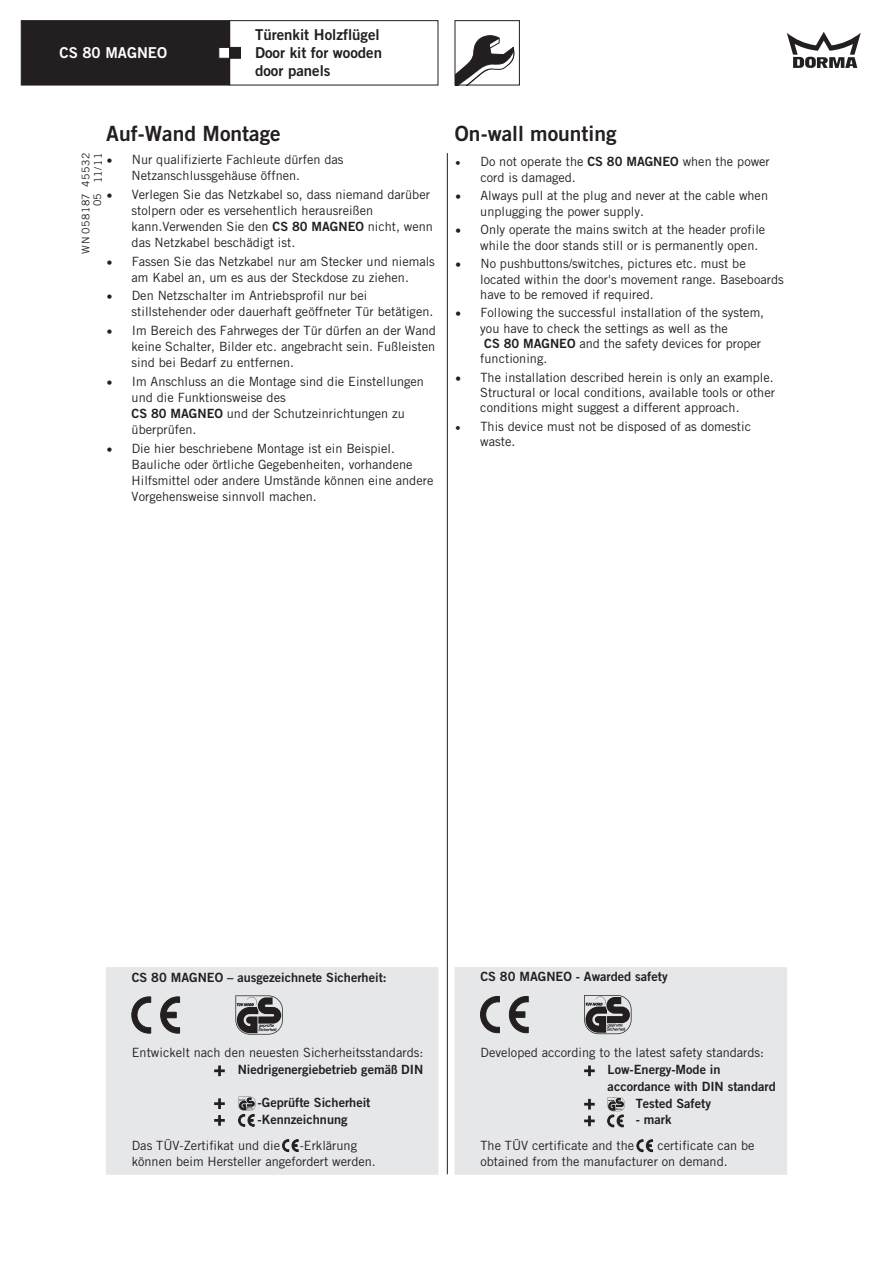
<style>
.page{position:relative;width:893px;height:1263px;background:#fff}
.page>*{position:absolute;margin:0;border:0;box-sizing:border-box;transform-origin:0 0}
.t1{font:21px "Trade Gothic Bold Two";color:#231f20}
.t2{font:15px/18.1px "Trade Gothic Bold Two";color:#231f20}
.t3{font:15px "Trade Gothic Bold Two";color:#fff}
.t4{font:12.75px/15.9px "Trade Gothic";color:#231f20}
.t5{font:12.75px/16.6px "Trade Gothic Bold Two";color:#231f20}
.t6{font:10.5px/12px "Trade Gothic";letter-spacing:.045em;color:#231f20;text-align:right}
.s1{font-family:"Trade Gothic Bold Two"}
</style>
<div class="page">
<svg style="left:787px;top:32px;width:74px;height:36px"></svg>
<div style="left:229px;top:20px;width:209px;height:65px;border:1px solid #231f20"></div>
<svg style="left:21px;top:20px;width:220px;height:66px;background:#2e2a2b"></svg>
<svg style="left:457px;top:35px;width:58px;height:48px"></svg>
<div style="left:455px;top:20px;width:65px;height:65px;border:1px solid #231f20"></div>
<hr style="left:447px;top:153px;width:1px;height:1021px;background:#231f20">
<div style="left:106px;top:967px;width:333px;height:208px;background:#e6e7e9"></div>
<svg style="left:235px;top:995px;width:48px;height:39px;background:#7c7a7c"></svg>
<svg style="left:131px;top:996px;width:49px;height:38px;background:#9a9a9b"></svg>
<svg style="left:238px;top:1097px;width:17px;height:30px"></svg>
<svg style="left:282px;top:1139px;width:17px;height:13px"></svg>
<svg style="left:214px;top:1098px;width:11px;height:11px"></svg>
<svg style="left:214px;top:1115px;width:11px;height:11px"></svg>
<svg style="left:214px;top:1065px;width:11px;height:11px"></svg>
<div style="left:454px;top:967px;width:333px;height:208px;background:#e6e7e9"></div>
<svg style="left:584px;top:995px;width:47px;height:39px;background:#7a7879"></svg>
<svg style="left:480px;top:996px;width:49px;height:37px;background:#989799"></svg>
<svg style="left:607px;top:1097px;width:17px;height:30px"></svg>
<svg style="left:636px;top:1139px;width:17px;height:13px"></svg>
<svg style="left:584px;top:1099px;width:11px;height:10px"></svg>
<svg style="left:584px;top:1115px;width:11px;height:11px"></svg>
<svg style="left:584px;top:1065px;width:11px;height:11px"></svg>
<p class="t3" style="left:60px;top:46px;width:109px">CS 80 MAGNEO</p>
<p class="t2" style="left:255px;top:27px;width:129px">Türenkit Holzflügel<br>Door kit for wooden door panels</p>
<h1 class="t1" style="left:106px;top:124px;width:176px">Auf-Wand Montage</h1>
<h1 class="t1" style="left:455px;top:124px;width:163px">On-wall mounting</h1>
<p class="t6" style="left:80px;top:254px;width:102px;rotate:-90deg">WN 058187 45532<br>11/11</p>
<p class="t4" style="left:132px;top:151px;width:213px;text-indent:-25px">• Nur qualifizierte Fachleute dürfen das<br>Netzanschlussgehäuse öffnen.</p>
<p class="t4" style="left:132px;top:186px;width:303px;text-indent:-25px">• Verlegen Sie das Netzkabel so, dass niemand darüber stolpern oder es versehentlich herausreißen kann.Verwenden Sie den <span class="s1">CS 80 MAGNEO</span> nicht, wenn das Netzkabel beschädigt ist.</p>
<p class="t4" style="left:107px;top:253px;width:330px;text-align:center">• Fassen Sie das Netzkabel nur am Stecker und niemals am Kabel an, um es aus der Steckdose zu ziehen.</p>
<p class="t4" style="left:132px;top:288px;width:303px;text-indent:-25px">• Den Netzschalter im Antriebsprofil nur bei stillstehender oder dauerhaft geöffneter Tür betätigen.</p>
<p class="t4" style="left:132px;top:323px;width:306px;text-align:justify;text-indent:-25px">• Im Bereich des Fahrweges der Tür dürfen an der Wand keine Schalter, Bilder etc. angebracht sein. Fußleisten sind bei Bedarf zu entfernen.</p>
<p class="t4" style="left:132px;top:373px;width:294px;text-indent:-25px">• Im Anschluss an die Montage sind die Einstellungen und die Funktionsweise des<br><span class="s1">CS 80 MAGNEO</span> und der Schutzeinrichtungen zu überprüfen.</p>
<p class="t4" style="left:132px;top:440px;width:303px;text-indent:-25px">• Die hier beschriebene Montage ist ein Beispiel.<br>Bauliche oder örtliche Gegebenheiten, vorhandene Hilfsmittel oder andere Umstände können eine andere Vorgehensweise sinnvoll machen.</p>
<p class="t6" style="left:91px;top:206px;width:15px;rotate:-90deg">05</p>
<p class="t4" style="left:480px;top:153px;width:291px;text-indent:-25px">• Do not operate the <span class="s1">CS 80 MAGNEO</span> when the power cord is damaged.</p>
<p class="t4" style="left:480px;top:188px;width:289px;line-height:15.1px;text-indent:-25px">• Always pull at the plug and never at the cable when unplugging the power supply.</p>
<p class="t4" style="left:480px;top:222px;width:286px;line-height:15.1px;text-indent:-25px">• Only operate the mains switch at the header profile while the door stands still or is permanently open.</p>
<p class="t4" style="left:480px;top:256px;width:305px;line-height:15.1px;text-indent:-25px">• No pushbuttons/switches, pictures etc. must be located within the door's movement range. Baseboards have to be removed if required.</p>
<p class="t4" style="left:456px;top:305px;width:310px">• Following the successful installation of the system,</p>
<p class="t4" style="left:480px;top:320px;width:249px">you have to check the settings as well as the</p>
<p class="t4" style="left:484px;top:335px;width:278px"><span class="s1">CS 80 MAGNEO</span> and the safety devices for proper</p>
<p class="t4" style="left:480px;top:350px;width:68px">functioning.</p>
<p class="t4" style="left:480px;top:370px;width:296px;line-height:15.1px;text-align:justify;text-indent:-25px">• The installation described herein is only an example.<br>Structural or local conditions, available tools or other conditions might suggest a different approach.</p>
<p class="t4" style="left:480px;top:419px;width:272px;line-height:15.1px;text-indent:-25px">• This device must not be disposed of as domestic waste.</p>
<p class="t5" style="left:132px;top:970px;width:256px">CS 80 MAGNEO – ausgezeichnete Sicherheit:</p>
<p class="t5" style="left:480px;top:969px;width:189px">CS 80 MAGNEO - Awarded safety</p>
<p class="t4" style="left:132px;top:1045px;width:293px">Entwickelt nach den neuesten Sicherheitsstandards:</p>
<p class="t5" style="left:238px;top:1062px;width:187px">Niedrigenergiebetrieb gemäß DIN</p>
<p class="t5" style="left:258px;top:1095px;width:114px">-Geprüfte Sicherheit -Kennzeichnung</p>
<p class="t4" style="left:132px;top:1137px;width:150px">Das TÜV-Zertifikat und die</p>
<p class="t4" style="left:132px;top:1137px;width:245px;text-indent:168px">-Erklärung können beim Hersteller angefordert werden.</p>
<p class="t4" style="left:480px;top:1045px;width:285px">Developed according to the latest safety standards:</p>
<p class="t5" style="left:608px;top:1062px;width:114px">Low-Energy-Mode in</p>
<p class="t5" style="left:608px;top:1078px;width:170px">accordance with DIN standard</p>
<p class="t5" style="left:636px;top:1095px;width:77px">Tested Safety</p>
<p class="t5" style="left:636px;top:1112px;width:37px">- mark</p>
<p class="t4" style="left:480px;top:1137px;width:155px">The TÜV certificate and the</p>
<p class="t4" style="left:480px;top:1137px;width:276px;text-indent:177px">certificate can be obtained from the manufacturer on demand.</p>
</div>
